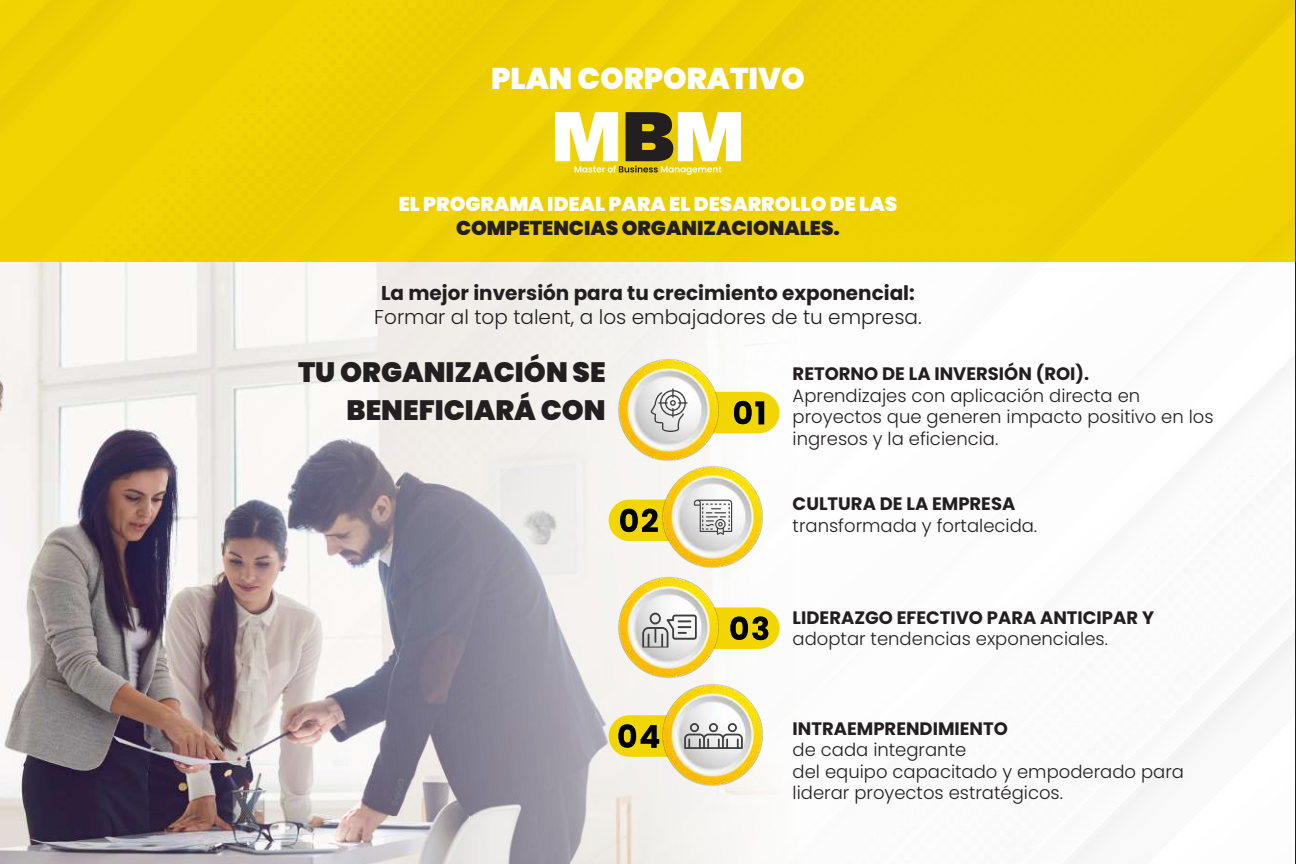
<style>
.page{position:relative;width:1296px;height:864px;background:#fff}
.page>*{position:absolute;margin:0;border:0;box-sizing:border-box;transform-origin:0 0}
.t1{font:900 30px "Poppins";color:#fff}
.t2{font:900 28px/38px "Poppins";color:#231f20;text-align:right}
.t3{font:700 20px "Poppins";color:#231f20}
.t4{font:300 20px "Poppins";color:#231f20}
.t5{font:900 20px "Poppins";color:#fff}
.t6{font:900 20px "Poppins";color:#231f20}
.t7{font:300 18px/21.6px "Poppins";color:#231f20}
.t8{font:700 18px "Poppins";color:#231f20}
</style>
<div class="page">
<img style="left:0;top:262px;width:775px;height:602px">
<div style="left:0;top:0;width:1296px;height:262px;background:#f2d403"></div>
<svg style="left:555px;top:112px;width:186px;height:63px"></svg>
<svg style="left:729px;top:392px;width:51px;height:41px"></svg>
<svg style="left:609px;top:500px;width:44px;height:41px"></svg>
<svg style="left:729px;top:607px;width:51px;height:42px"></svg>
<img style="left:609px;top:353px;width:120px;height:114px">
<img style="left:653px;top:459px;width:120px;height:114px">
<img style="left:653px;top:677px;width:120px;height:114px">
<img style="left:609px;top:570px;width:120px;height:114px">
<svg style="left:642px;top:611px;width:55px;height:37px"></svg>
<svg style="left:609px;top:715px;width:134px;height:42px"></svg>
<svg style="left:694px;top:500px;width:38px;height:35px"></svg>
<svg style="left:651px;top:388px;width:37px;height:44px"></svg>
<img style="left:1295px;top:0;width:1px;height:864px">
<h1 class="t1" style="left:491px;top:61px;width:315px">PLAN CORPORATIVO</h1>
<p class="t5" style="left:399px;top:193px;width:500px">EL PROGRAMA IDEAL PARA EL DESARROLLO DE LAS</p>
<p class="t6" style="left:456px;top:217px;width:385px">COMPETENCIAS ORGANIZACIONALES.</p>
<p class="t3" style="left:381px;top:281px;width:535px">La mejor inversión para tu crecimiento exponencial:</p>
<p class="t4" style="left:374px;top:305px;width:549px">Formar al top talent, a los embajadores de tu empresa.</p>
<p class="t8" style="left:793px;top:363px;width:298px">RETORNO DE LA INVERSIÓN (ROI).</p>
<p class="t7" style="left:793px;top:385px;width:422px">Aprendizajes con aplicación directa en proyectos que generen impacto positivo en los ingresos y la eficiencia.</p>
<h2 class="t2" style="left:298px;top:354px;width:309px">TU ORGANIZACIÓN SE<br>BENEFICIARÁ CON</h2>
<p class="t8" style="left:793px;top:493px;width:224px">CULTURA DE LA EMPRESA</p>
<p class="t7" style="left:793px;top:515px;width:246px">transformada y fortalecida.</p>
<p class="t8" style="left:793px;top:607px;width:363px">LIDERAZGO EFECTIVO PARA ANTICIPAR Y</p>
<p class="t7" style="left:793px;top:628px;width:317px">adoptar tendencias exponenciales.</p>
<p class="t8" style="left:793px;top:718px;width:217px">INTRAEMPRENDIMIENTO</p>
<p class="t7" style="left:793px;top:739px;width:393px">de cada integrante<br>del equipo capacitado y empoderado para liderar proyectos estratégicos.</p>
</div>
